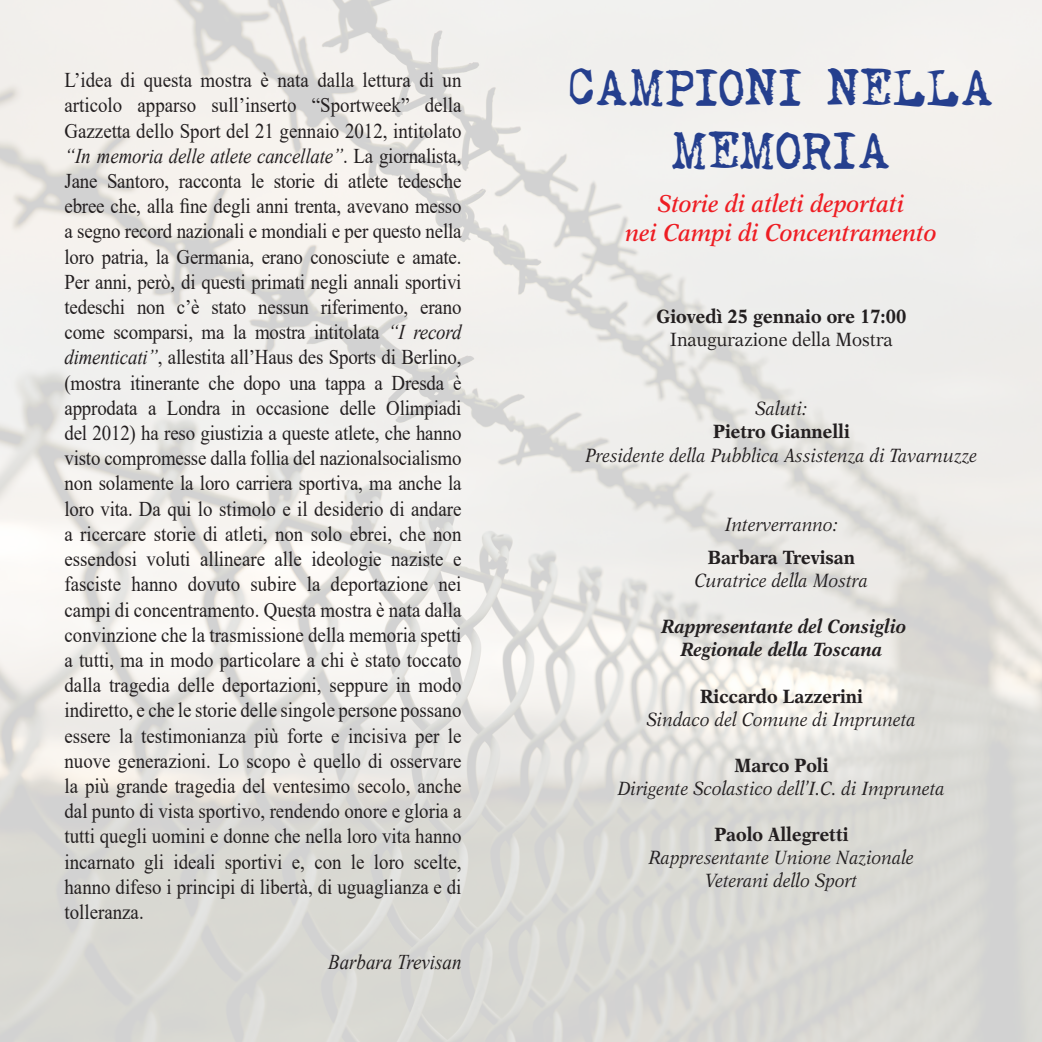
<style>
.page{position:relative;width:1042px;height:1042px;background:#fff}
.page>*{position:absolute;margin:0;border:0;box-sizing:border-box;transform-origin:0 0}
.Predefinito{font:52.5px "My Underwood";color:#253f8e;scale:.9 1}
.Predefinito-2{font:italic 600 24.5px "New Aster LT Std";color:#ee1d23;scale:.9 1}
.Predefinito-3{font:21px/25.2px "Times New Roman";color:#231f20;text-align:justify;scale:.9 1}
.Predefinito-4{font:italic 21px "Times New Roman";color:#231f20;scale:.9 1}
.Predefinito-5{font:italic 19.25px "New Aster LT Std";color:#231f20;scale:.9 1}
.Predefinito-6{font:700 19.25px "New Aster LT Std";color:#231f20;scale:.9 1}
.Predefinito-7{font:italic 700 19.25px "New Aster LT Std";color:#231f20;scale:.9 1}
.Predefinito-8{font:19.25px "New Aster LT Std";color:#231f20;scale:.9 1}
.s1{font-style:italic}
</style>
<div class="page">
<img style="left:0;top:0;width:1042px;height:1042px">
<p class="Predefinito-3" style="left:64px;top:67px;width:443px">L’idea di questa mostra è nata dalla lettura di un articolo apparso sull’inserto “Sportweek” della Gazzetta dello Sport del 21 gennaio 2012, intitolato <span class="s1">“In memoria delle atlete cancellate”</span>. La giornalista, Jane Santoro, racconta le storie di atlete tedesche ebree che, alla fine degli anni trenta, avevano messo a segno record nazionali e mondiali e per questo nella loro patria, la Germania, erano conosciute e amate.<br>Per anni, però, di questi primati negli annali sportivi tedeschi non c’è stato nessun riferimento, erano come scomparsi, ma la mostra intitolata <span class="s1">“I record dimenticati”</span>, allestita all’Haus des Sports di Berlino, (mostra itinerante che dopo una tappa a Dresda è approdata a Londra in occasione delle Olimpiadi del 2012) ha reso giustizia a queste atlete, che hanno visto compromesse dalla follia del nazionalsocialismo non solamente la loro carriera sportiva, ma anche la loro vita. Da qui lo stimolo e il desiderio di andare a ricercare storie di atleti, non solo ebrei, che non essendosi voluti allineare alle ideologie naziste e fasciste hanno dovuto subire la deportazione nei campi di concentramento. Questa mostra è nata dalla convinzione che la trasmissione della memoria spetti a tutti, ma in modo particolare a chi è stato toccato dalla tragedia delle deportazioni, seppure in modo indiretto, e che le storie delle singole persone possano essere la testimonianza più forte e incisiva per le nuove generazioni. Lo scopo è quello di osservare la più grande tragedia del ventesimo secolo, anche dal punto di vista sportivo, rendendo onore e gloria a tutti quegli uomini e donne che nella loro vita hanno incarnato gli ideali sportivi e, con le loro scelte, hanno difeso i principi di libertà, di uguaglianza e di tolleranza.</p>
<p class="Predefinito-4" style="left:328px;top:948px;width:149px">Barbara Trevisan</p>
<p class="Predefinito" style="left:569px;top:55px;width:474px">CAMPIONI NELLA</p>
<p class="Predefinito" style="left:672px;top:118px;width:245px">MEMORIA</p>
<p class="Predefinito-2" style="left:658px;top:189px;width:275px">Storie di atleti deportati</p>
<p class="Predefinito-2" style="left:626px;top:218px;width:347px">nei Campi di Concentramento</p>
<p class="Predefinito-6" style="left:656px;top:305px;width:279px">Giovedì 25 gennaio ore 17:00</p>
<p class="Predefinito-8" style="left:670px;top:328px;width:249px">Inaugurazione della Mostra</p>
<p class="Predefinito-5" style="left:755px;top:397px;width:59px">Saluti:</p>
<p class="Predefinito-6" style="left:713px;top:420px;width:153px">Pietro Giannelli</p>
<p class="Predefinito-5" style="left:585px;top:444px;width:437px">Presidente della Pubblica Assistenza di Tavarnuzze</p>
<p class="Predefinito-5" style="left:725px;top:513px;width:127px">Interverranno:</p>
<p class="Predefinito-6" style="left:708px;top:546px;width:165px">Barbara Trevisan</p>
<p class="Predefinito-5" style="left:695px;top:569px;width:194px">Curatrice della Mostra</p>
<p class="Predefinito-7" style="left:661px;top:615px;width:273px">Rappresentante del Consiglio</p>
<p class="Predefinito-7" style="left:681px;top:638px;width:225px">Regionale della Toscana</p>
<p class="Predefinito-6" style="left:700px;top:684px;width:182px">Riccardo Lazzerini</p>
<p class="Predefinito-5" style="left:647px;top:708px;width:301px">Sindaco del Comune di Impruneta</p>
<p class="Predefinito-6" style="left:734px;top:753px;width:106px">Marco Poli</p>
<p class="Predefinito-5" style="left:618px;top:777px;width:365px">Dirigente Scolastico dell’I.C. di Impruneta</p>
<p class="Predefinito-6" style="left:714px;top:823px;width:150px">Paolo Allegretti</p>
<p class="Predefinito-5" style="left:649px;top:846px;width:296px">Rappresentante Unione Nazionale</p>
<p class="Predefinito-5" style="left:705px;top:869px;width:170px">Veterani dello Sport</p>
</div>
